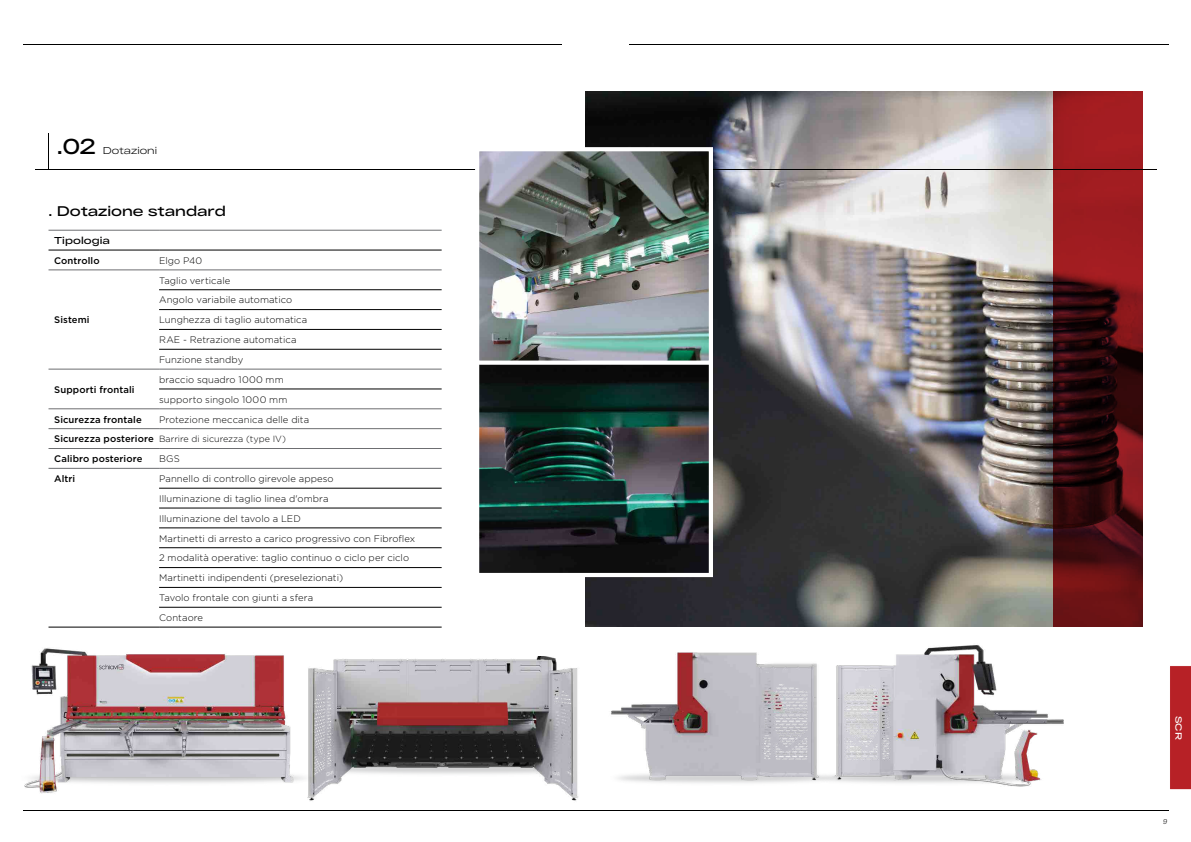
<style>
.page{position:relative;width:1191px;height:842px;background:#fff}
.page>*{position:absolute;margin:0;border:0;box-sizing:border-box;transform-origin:0 0}
.t1{font:600 14px "RF Dewi Expanded";color:#000}
.t2{font:600 10px "RF Dewi Expanded";letter-spacing:.01em;color:#000}
.t3{font:300 9.9px "RF Dewi Expanded";letter-spacing:.005em;color:#000}
.t4{font:300 9.5px/19.8px "Gotham";letter-spacing:.005em;color:#000}
.t5{font:500 9.5px "Gotham";letter-spacing:.01em;color:#000}
.t6{font:300 9px "Gotham";color:#000}
.t7{font:600 9px "RF Dewi Expanded";color:#fff}
.t8{font:italic 300 7px "RF Dewi";color:#000}
.s1{font-weight:600;font-size:21.6px}
.s2{font-weight:500;font-size:9.5px}
</style>
<div class="page">
<div style="left:1170px;top:666px;width:21px;height:124px;background:#b72126"></div>
<hr style="left:629px;top:810px;width:539px;height:1px;background:#000">
<hr style="left:629px;top:44px;width:539px;height:1px;background:#000">
<hr style="left:23px;top:810px;width:538px;height:1px;background:#000">
<hr style="left:23px;top:44px;width:538px;height:1px;background:#000">
<img style="left:309px;top:657px;width:270px;height:144px">
<img style="left:314px;top:757px;width:12px;height:34px">
<img style="left:24px;top:648px;width:290px;height:152px">
<img style="left:585px;top:92px;width:468px;height:535px">
<svg style="left:1053px;top:92px;width:89px;height:535px;background:#631215"></svg>
<hr style="left:48px;top:134px;width:1px;height:35px;background:#000">
<hr style="left:35px;top:169px;width:526px;height:1px;background:#000">
<hr style="left:279px;top:810px;width:527px;height:1px;background:#000">
<hr style="left:629px;top:169px;width:528px;height:1px;background:#000">
<img style="left:823px;top:645px;width:241px;height:142px">
<img style="left:611px;top:652px;width:212px;height:131px">
<img style="left:480px;top:365px;width:228px;height:207px">
<div style="left:475px;top:359px;width:238px;height:218px;border:4px solid #fff"></div>
<img style="left:480px;top:152px;width:228px;height:208px">
<div style="left:475px;top:147px;width:238px;height:218px;border:4px solid #fff"></div>
<hr style="left:49px;top:270px;width:110px;height:1px;background:#6d6e71">
<hr style="left:159px;top:270px;width:282px;height:1px;background:#6d6e71">
<hr style="left:49px;top:369px;width:110px;height:1px;background:#6d6e71">
<hr style="left:49px;top:409px;width:110px;height:1px;background:#6d6e71">
<hr style="left:49px;top:428px;width:110px;height:1px;background:#6d6e71">
<hr style="left:49px;top:448px;width:110px;height:1px;background:#6d6e71">
<hr style="left:49px;top:468px;width:110px;height:1px;background:#6d6e71">
<hr style="left:159px;top:290px;width:282px;height:1px;background:#000">
<hr style="left:159px;top:309px;width:282px;height:1px;background:#000">
<hr style="left:159px;top:329px;width:282px;height:1px;background:#000">
<hr style="left:159px;top:349px;width:282px;height:1px;background:#000">
<hr style="left:159px;top:389px;width:282px;height:1px;background:#000">
<hr style="left:159px;top:488px;width:282px;height:1px;background:#000">
<hr style="left:159px;top:508px;width:282px;height:1px;background:#000">
<hr style="left:159px;top:528px;width:282px;height:1px;background:#000">
<hr style="left:159px;top:547px;width:282px;height:1px;background:#000">
<hr style="left:159px;top:567px;width:282px;height:1px;background:#000">
<hr style="left:159px;top:587px;width:282px;height:1px;background:#000">
<hr style="left:159px;top:607px;width:282px;height:1px;background:#000">
<hr style="left:159px;top:369px;width:282px;height:1px;background:#6d6e71">
<hr style="left:159px;top:409px;width:282px;height:1px;background:#6d6e71">
<hr style="left:159px;top:428px;width:282px;height:1px;background:#6d6e71">
<hr style="left:159px;top:448px;width:282px;height:1px;background:#6d6e71">
<hr style="left:159px;top:468px;width:282px;height:1px;background:#6d6e71">
<hr style="left:49px;top:627px;width:110px;height:1px;background:#000">
<hr style="left:159px;top:627px;width:282px;height:1px;background:#000">
<hr style="left:49px;top:230px;width:110px;height:1px;background:#6d6e71">
<hr style="left:159px;top:230px;width:282px;height:1px;background:#6d6e71">
<hr style="left:49px;top:250px;width:110px;height:1px;background:#000">
<hr style="left:159px;top:250px;width:282px;height:1px;background:#000">
<p class="t3" style="left:57px;top:145px;width:102px"><span class="s1">.02</span> Dotazioni</p>
<h1 class="t1" style="left:49px;top:203px;width:179px">. Dotazione standard</h1>
<p class="t2" style="left:54px;top:234px;width:57px">Tipologia</p>
<p class="t5" style="left:54px;top:254px;width:47px">Controllo</p>
<p class="t4" style="left:159px;top:250px;width:45px">Elgo P40</p>
<p class="t5" style="left:54px;top:314px;width:37px">Sistemi</p>
<p class="t4" style="left:159px;top:270px;width:150px">Taglio verticale<br>Angolo variabile automatico<br>Lunghezza di taglio automatica<br>RAE - Retrazione automatica<br>Funzione standby</p>
<p class="t5" style="left:54px;top:383px;width:82px">Supporti frontali</p>
<p class="t4" style="left:159px;top:369px;width:130px">braccio squadro 1000 mm supporto singolo 1000 mm</p>
<p class="t5" style="left:54px;top:413px;width:89px">Sicurezza frontale</p>
<p class="t4" style="left:159px;top:409px;width:152px">Protezione meccanica delle dita</p>
<p class="t6" style="left:54px;top:433px;width:233px"><span class="s2">Sicurezza posteriore</span> Barrire di sicurezza (type IV)</p>
<p class="t5" style="left:54px;top:453px;width:90px">Calibro posteriore</p>
<p class="t4" style="left:159px;top:449px;width:22px">BGS</p>
<p class="t5" style="left:54px;top:472px;width:23px">Altri</p>
<p class="t4" style="left:159px;top:468px;width:258px">Pannello di controllo girevole appeso<br>Illuminazione di taglio linea d'ombra<br>Illuminazione del tavolo a LED<br>Martinetti di arresto a carico progressivo con Fibroflex 2 modalità operative: taglio continuo o ciclo per ciclo Martinetti indipendenti (preselezionati)<br>Tavolo frontale con giunti a sfera<br>Contaore</p>
<p class="t7" style="left:1184px;top:716px;width:25px;rotate:90deg">SCR</p>
<p class="t8" style="left:1163px;top:818px;width:6px">9</p>
</div>
